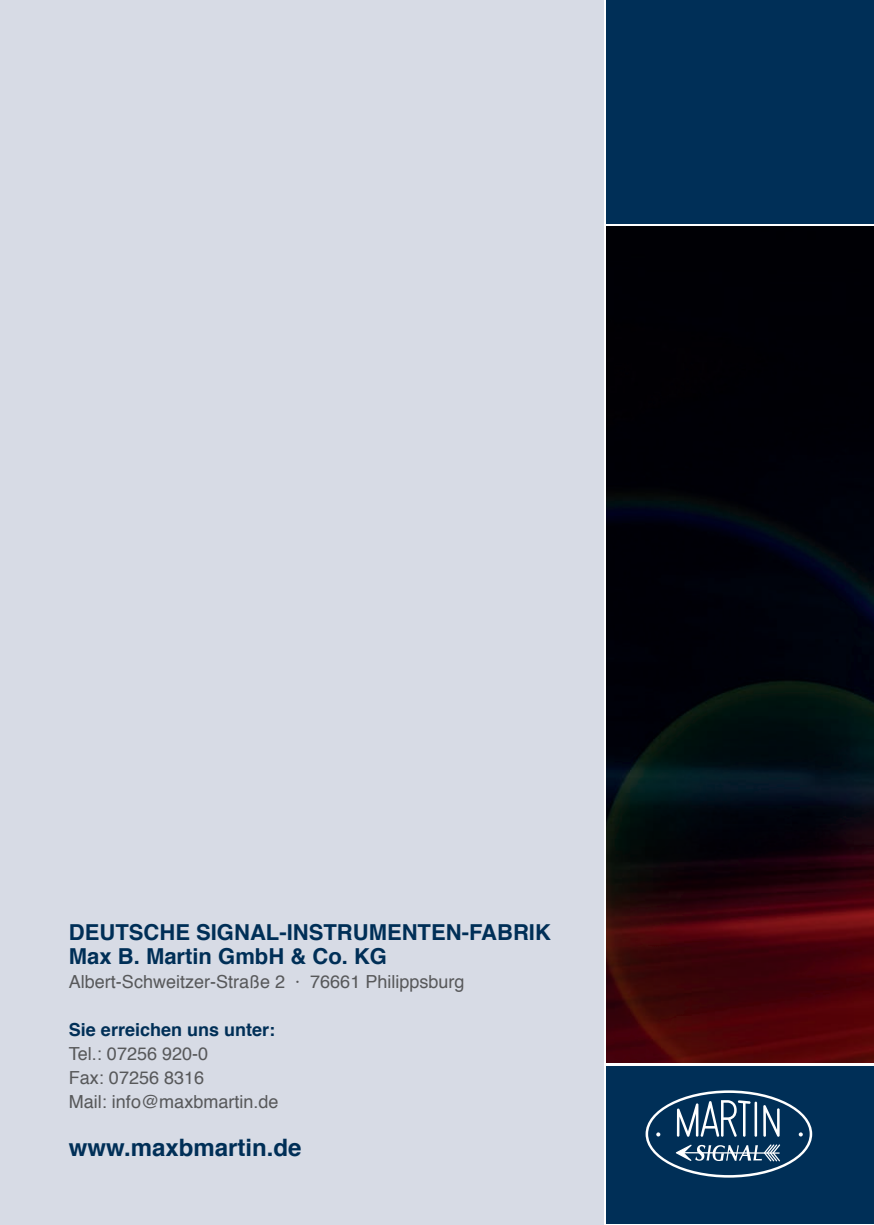
<style>
.page{position:relative;width:874px;height:1225px;background:#fff}
.page>*{position:absolute;margin:0;border:0;box-sizing:border-box;transform-origin:0 0}
.t1{font:700 24px "Helvetica";color:#002f57}
.t2{font:700 22px/24px "Helvetica";color:#002f57}
.t3{font:18px/24px "Helvetica";color:#57585a}
.t4{font:700 18px "Helvetica";color:#002f57}
</style>
<div class="page">
<div style="left:0;top:0;width:603px;height:1224px;background:#d7dbe5"></div>
<div style="left:606px;top:0;width:267px;height:224px;background:#002f57"></div>
<div style="left:606px;top:1066px;width:267px;height:157px;background:#002f57"></div>
<svg style="left:645px;top:1090px;width:166px;height:87px"></svg>
<img style="left:606px;top:227px;width:267px;height:835px">
<p class="t2" style="left:69px;top:920px;width:483px">DEUTSCHE SIGNAL-INSTRUMENTEN-FABRIK<br>Max B. Martin GmbH &amp; Co. KG</p>
<p class="t3" style="left:69px;top:970px;width:397px">Albert-Schweitzer-Straße 2 · 76661 Philippsburg</p>
<p class="t4" style="left:69px;top:1015px;width:208px">Sie erreichen uns unter:</p>
<p class="t3" style="left:69px;top:1042px;width:211px">Tel.: 07256 920-0<br>Fax: 07256 8316<br>Mail: info@maxbmartin.de</p>
<h1 class="t1" style="left:69px;top:1128px;width:234px">www.maxbmartin.de</h1>
</div>
